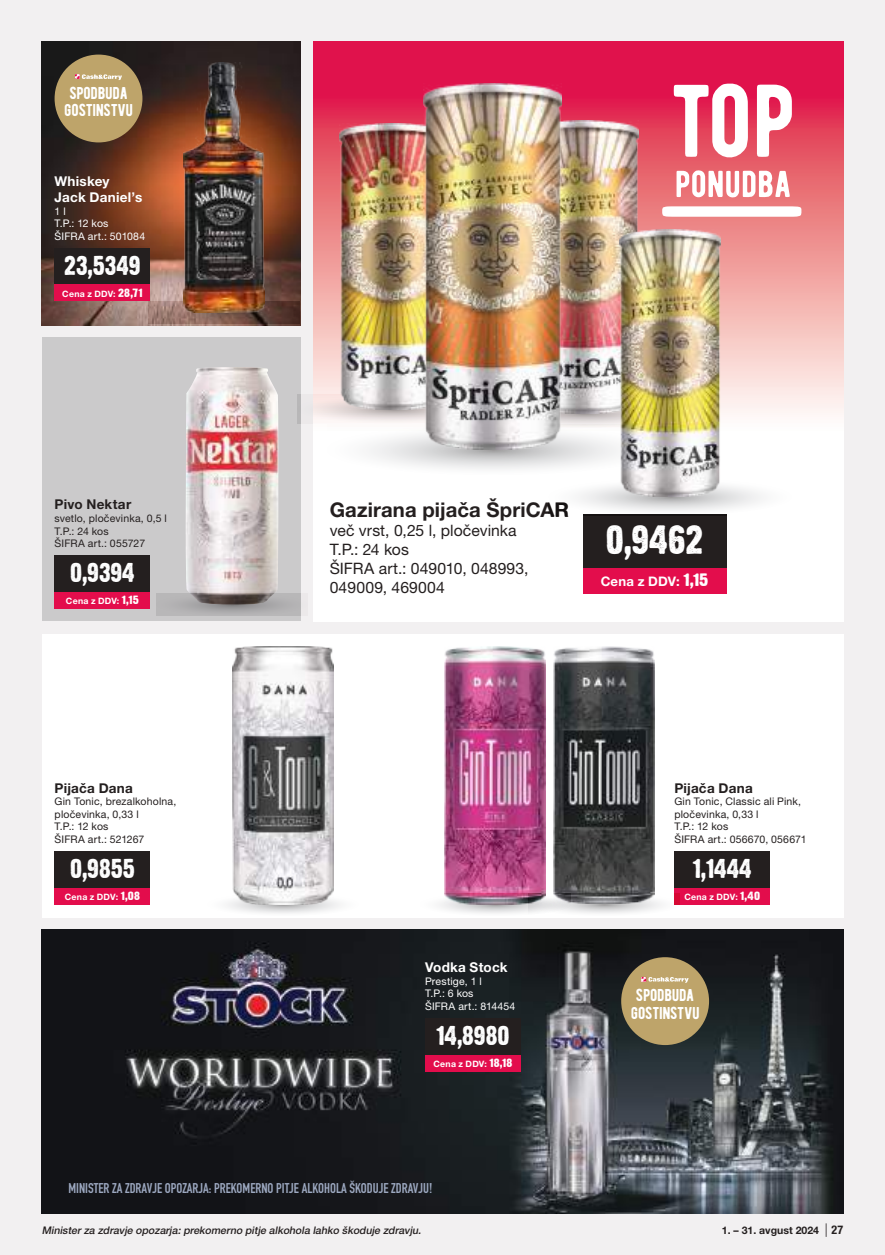
<style>
.page{position:relative;width:885px;height:1255px;background:#fff}
.page>*{position:absolute;margin:0;border:0;box-sizing:border-box;transform-origin:0 0}
.t1{font:36px "Dirty Headline";color:#fff}
.t2{font:24px "Dirty Headline";color:#fff}
.t3{font:700 20.25px "Helvetica Neue LT Pro";letter-spacing:.005em;color:#241f1f}
.t4{font:17.1px/17.1px "BERNIER Regular";letter-spacing:-.015em;color:#fff;text-align:center}
.t5{font:15.75px/18.9px "Helvetica Neue LT Pro";letter-spacing:.005em;color:#241f1f}
.t6{font:13.95px "DIN Engschrift Std";color:#9da9c1}
.t7{font:700 13.5px "Helvetica Neue LT Pro";letter-spacing:.015em;color:#241f1f}
.t8{font:700 13.5px/16.2px "Helvetica Neue LT Pro";letter-spacing:.015em;color:#fff}
.t9{font:700 13.2px "Helvetica Neue LT Pro";letter-spacing:.015em;color:#fff}
.t10{font:10.5px/12.6px "Helvetica Neue LT Pro";letter-spacing:.015em;color:#241f1f}
.t11{font:italic 500 10.5px "Helvetica Neue LT Pro";color:#241f1f}
.t12{font:10.5px/12.6px "Helvetica Neue LT Pro";letter-spacing:.015em;color:#fff}
.t13{font:700 10.5px "Helvetica Neue LT Pro";color:#241f1f}
.t14{font:700 8.7px "Helvetica Neue LT Pro";letter-spacing:.03em;color:#fff}
.s1{font-family:"Dirty Headline";font-weight:400;font-size:10.5px}
.s2{font-family:"Dirty Headline";font-weight:400;font-size:15.75px}
.s3{font-weight:300;font-size:13.5px}
.s4{font-stretch:condensed;font-size:12px}
</style>
<div class="page">
<div style="left:0;top:0;width:884px;height:1254px;background:#f2f0f1"></div>
<img style="left:42px;top:42px;width:258px;height:283px">
<div style="left:42px;top:338px;width:258px;height:283px;background:#cbcacb"></div>
<div style="left:42px;top:634px;width:801px;height:283px;background:#fff"></div>
<svg style="left:313px;top:42px;width:530px;height:579px"></svg>
<svg style="left:676px;top:170px;width:113px;height:28px"></svg>
<svg style="left:673px;top:83px;width:118px;height:78px"></svg>
<svg style="left:661px;top:206px;width:140px;height:11px"></svg>
<div style="left:582px;top:514px;width:144px;height:54px;background:#241f1f"></div>
<div style="left:582px;top:568px;width:144px;height:25px;background:#e30d4c"></div>
<img style="left:562px;top:120px;width:76px;height:274px">
<img style="left:339px;top:124px;width:85px;height:270px">
<img style="left:424px;top:84px;width:138px;height:310px">
<svg style="left:298px;top:394px;width:493px;height:121px"></svg>
<img style="left:619px;top:229px;width:101px;height:268px">
<div style="left:55px;top:248px;width:95px;height:36px;background:#241f1f"></div>
<div style="left:55px;top:284px;width:95px;height:17px;background:#e30d4c"></div>
<div style="left:55px;top:555px;width:95px;height:37px;background:#241f1f"></div>
<div style="left:55px;top:591px;width:95px;height:17px;background:#e30d4c"></div>
<div style="left:674px;top:851px;width:96px;height:36px;background:#241f1f"></div>
<div style="left:674px;top:887px;width:96px;height:17px;background:#e30d4c"></div>
<div style="left:55px;top:851px;width:95px;height:36px;background:#241f1f"></div>
<div style="left:55px;top:887px;width:95px;height:17px;background:#e30d4c"></div>
<img style="left:42px;top:929px;width:801px;height:284px">
<div style="left:425px;top:1018px;width:95px;height:36px;background:#241f1f"></div>
<div style="left:425px;top:1054px;width:95px;height:17px;background:#e30d4c"></div>
<img style="left:186px;top:367px;width:93px;height:226px">
<img style="left:445px;top:646px;width:100px;height:247px">
<img style="left:553px;top:646px;width:101px;height:247px">
<svg style="left:149px;top:301px;width:150px;height:23px;background:#79594f"></svg>
<svg style="left:157px;top:593px;width:144px;height:22px;background:#9a9697"></svg>
<svg style="left:227px;top:901px;width:113px;height:12px"></svg>
<svg style="left:439px;top:893px;width:240px;height:20px"></svg>
<img style="left:183px;top:63px;width:82px;height:249px">
<img style="left:232px;top:646px;width:101px;height:258px">
<div style="left:621px;top:957px;width:88px;height:88px;background:#bea46a;border-radius:50%"></div>
<svg style="left:641px;top:976px;width:47px;height:6px"></svg>
<div style="left:55px;top:55px;width:87px;height:87px;background:#bea46a;border-radius:50%"></div>
<svg style="left:75px;top:74px;width:47px;height:6px"></svg>
<h3 class="t4" style="left:64px;top:84px;width:71px">SPODBUDA<br>GOSTINSTVU</h3>
<p class="t8" style="left:55px;top:172px;width:89px">Whiskey<br>Jack Daniel’s</p>
<p class="t12" style="left:55px;top:204px;width:92px">1 l<br>T.P.: 12 kos<br>ŠIFRA art.: 501084</p>
<h2 class="t2" style="left:64px;top:249px;width:78px">23,5349</h2>
<p class="t14" style="left:62px;top:288px;width:82px">Cena z DDV: <span class="s1">28,71</span></p>
<p class="t7" style="left:55px;top:496px;width:78px">Pivo Nektar</p>
<p class="t10" style="left:55px;top:512px;width:114px">svetlo, pločevinka, 0,5 l<br>T.P.: 24 kos<br>ŠIFRA art.: 055727</p>
<h2 class="t2" style="left:70px;top:557px;width:66px">0,9394</h2>
<p class="t14" style="left:66px;top:595px;width:74px">Cena z DDV: <span class="s1">1,15</span></p>
<p class="t7" style="left:55px;top:779px;width:80px">Pijača Dana</p>
<p class="t10" style="left:55px;top:795px;width:123px">Gin Tonic, brezalkoholna, pločevinka, 0,33 l<br>T.P.: 12 kos<br>ŠIFRA art.: 521267</p>
<h2 class="t2" style="left:70px;top:852px;width:66px">0,9855</h2>
<p class="t14" style="left:65px;top:891px;width:77px">Cena z DDV: <span class="s1">1,08</span></p>
<h3 class="t3" style="left:330px;top:497px;width:241px">Gazirana pijača ŠpriCAR</h3>
<h3 class="t5" style="left:330px;top:521px;width:200px">več vrst, 0,25 l, pločevinka<br>T.P.: 24 kos<br>ŠIFRA art.: 049010, 048993,<br>049009, 469004</h3>
<h1 class="t1" style="left:606px;top:515px;width:99px">0,9462</h1>
<p class="t9" style="left:600px;top:573px;width:109px">Cena z DDV: <span class="s2">1,15</span></p>
<p class="t7" style="left:674px;top:779px;width:80px">Pijača Dana</p>
<p class="t10" style="left:674px;top:795px;width:134px">Gin Tonic, Classic ali Pink, pločevinka, 0,33 l<br>T.P.: 12 kos<br>ŠIFRA art.: 056670, 056671</p>
<p class="t8" style="left:425px;top:959px;width:84px">Vodka Stock</p>
<p class="t12" style="left:425px;top:974px;width:92px">Prestige, 1 l<br>T.P.: 6 kos<br>ŠIFRA art.: 814454</p>
<h2 class="t2" style="left:436px;top:1019px;width:74px">14,8980</h2>
<p class="t14" style="left:433px;top:1058px;width:80px">Cena z DDV: <span class="s1">18,18</span></p>
<h2 class="t2" style="left:692px;top:852px;width:60px">1,1444</h2>
<p class="t14" style="left:684px;top:891px;width:77px">Cena z DDV: <span class="s1">1,40</span></p>
<h3 class="t4" style="left:630px;top:986px;width:71px">SPODBUDA<br>GOSTINSTVU</h3>
<h3 class="t6" style="left:68px;top:1179px;width:365px">MINISTER ZA ZDRAVJE OPOZARJA: PREKOMERNO PITJE ALKOHOLA ŠKODUJE ZDRAVJU!</h3>
<p class="t11" style="left:42px;top:1223px;width:383px">Minister za zdravje opozarja: prekomerno pitje alkohola lahko škoduje zdravju.</p>
<p class="t13" style="left:721px;top:1223px;width:123px">1. – 31. avgust 2024 <span class="s3">|</span> <span class="s4">27</span></p>
</div>
